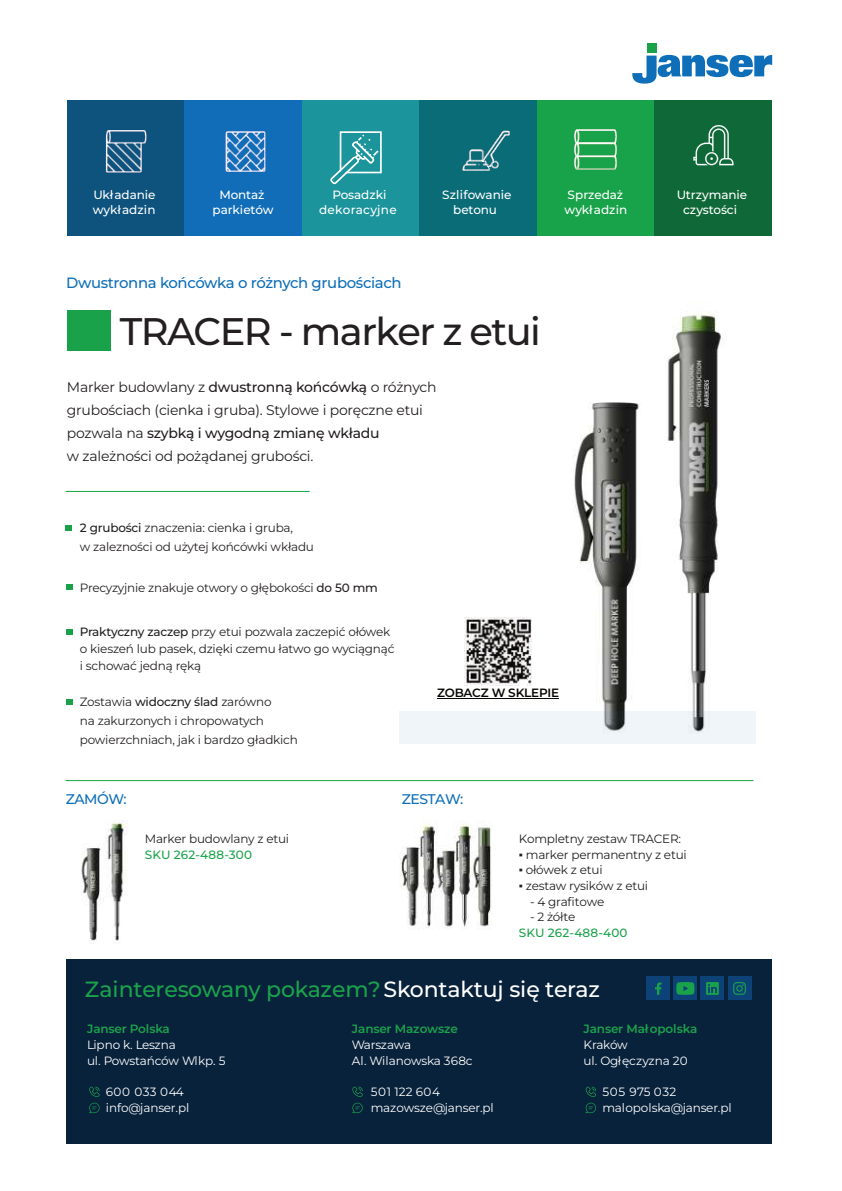
<style>
.page{position:relative;width:842px;height:1191px;background:#fff}
.page>*{position:absolute;margin:0;border:0;box-sizing:border-box;transform-origin:0 0}
.t1{font:500 38.4px "Montserrat";letter-spacing:-.04em;color:#231f20}
.t2{font:500 22px "Montserrat";letter-spacing:-.01em;color:#1aa24a}
.t3{font:500 14.8px "Montserrat";letter-spacing:-.025em;color:#0e6fb8}
.t4{font:14px/23px "Montserrat";letter-spacing:-.015em;color:#231f20}
.t5{font:500 14px "Montserrat";letter-spacing:-.035em;color:#0e6fb8}
.t6{font:12px/19px "Montserrat";letter-spacing:-.015em;color:#231f20}
.t7{font:12px/15.6px "Montserrat";letter-spacing:-.01em;color:#fff}
.t8{font:500 12px/14.4px "Montserrat";letter-spacing:-.005em;color:#fff;text-align:center}
.t9{font:600 12px "Montserrat";letter-spacing:-.015em;color:#1aa24a}
.t10{font:500 12px "Montserrat";letter-spacing:.015em;color:#1aa24a}
.t11{font:500 12px/14.8px "Montserrat";letter-spacing:.02em;color:#fff;text-align:center}
.t12{font:600 12px "Montserrat";letter-spacing:-.015em;color:#080704}
.s1{font-weight:500}
.s2{font-family:"Arial"}
.s3{color:#fff}
</style>
<div class="page">
<img style="left:527px;top:313px;width:229px;height:430px">
<img style="left:81px;top:821px;width:47px;height:120px">
<div style="left:67px;top:958px;width:705px;height:185px;background:#09223c"></div>
<div style="left:399px;top:711px;width:356px;height:32px;background:#f0f5fa"></div>
<div style="left:646px;top:976px;width:24px;height:24px;background:#0d4276"></div>
<svg style="left:655px;top:982px;width:7px;height:12px"></svg>
<div style="left:727px;top:976px;width:24px;height:24px;background:#0d4276"></div>
<svg style="left:733px;top:982px;width:13px;height:12px"></svg>
<svg style="left:673px;top:976px;width:24px;height:24px"></svg>
<svg style="left:676px;top:982px;width:18px;height:12px"></svg>
<div style="left:700px;top:976px;width:24px;height:24px;background:#0d4276"></div>
<svg style="left:706px;top:982px;width:13px;height:12px"></svg>
<div style="left:647px;top:44px;width:9px;height:9px;background:#1aa24a"></div>
<svg style="left:632px;top:55px;width:140px;height:29px"></svg>
<hr style="left:66px;top:491px;width:244px;height:1px;background:#1aa24a">
<div style="left:67px;top:310px;width:44px;height:40px;background:#1aa24a"></div>
<svg style="left:66px;top:525px;width:6px;height:6px"></svg>
<svg style="left:66px;top:584px;width:6px;height:6px"></svg>
<svg style="left:66px;top:629px;width:6px;height:5px"></svg>
<svg style="left:66px;top:699px;width:6px;height:6px"></svg>
<div style="left:67px;top:101px;width:117px;height:135px;background:#0d537d"></div>
<div style="left:184px;top:101px;width:118px;height:135px;background:#116db7"></div>
<div style="left:302px;top:101px;width:117px;height:135px;background:#1b949b"></div>
<div style="left:419px;top:101px;width:118px;height:135px;background:#096c77"></div>
<div style="left:537px;top:101px;width:118px;height:135px;background:#18a24a"></div>
<div style="left:655px;top:101px;width:117px;height:135px;background:#0f6837"></div>
<img style="left:462px;top:149px;width:36px;height:22px">
<img style="left:482px;top:130px;width:27px;height:37px">
<svg style="left:693px;top:125px;width:40px;height:40px"></svg>
<img style="left:575px;top:130px;width:42px;height:39px">
<img style="left:106px;top:130px;width:40px;height:42px">
<img style="left:225px;top:132px;width:41px;height:40px">
<svg style="left:330px;top:131px;width:52px;height:53px"></svg>
<svg style="left:89px;top:1086px;width:11px;height:27px"></svg>
<svg style="left:352px;top:1086px;width:11px;height:27px"></svg>
<svg style="left:586px;top:1086px;width:10px;height:27px"></svg>
<hr style="left:437px;top:698px;width:122px;height:1px;background:#080704">
<hr style="left:66px;top:780px;width:687px;height:1px;background:#1aa24a">
<img style="left:399px;top:823px;width:93px;height:106px">
<img style="left:465px;top:617px;width:67px;height:68px">
<p class="t8" style="left:93px;top:188px;width:64px;text-align:left">Układanie wykładzin</p>
<p class="t8" style="left:213px;top:188px;width:62px">Montaż parkietów</p>
<p class="t11" style="left:319px;top:188px;width:79px">Posadzki dekoracyjne</p>
<p class="t8" style="left:564px;top:188px;width:64px;text-align:left">Sprzedaż wykładzin</p>
<p class="t8" style="left:677px;top:188px;width:72px">Utrzymanie czystości</p>
<p class="t8" style="left:442px;top:188px;width:71px">Szlifowanie betonu</p>
<p class="t3" style="left:66px;top:274px;width:337px">Dwustronna końcówka o różnych grubościach</p>
<h1 class="t1" style="left:120px;top:308px;width:423px">TRACER - marker z etui</h1>
<p class="t4" style="left:67px;top:376px;width:371px">Marker budowlany z <span class="s1">dwustronną końcówką</span> o różnych grubościach (cienka i gruba). Stylowe i poręczne etui pozwala na <span class="s1">szybką i wygodną zmianę wkładu<br></span>w zależności od pożądanej grubości.</p>
<p class="t6" style="left:80px;top:518px;width:236px"><span class="s1">2 grubości</span> znaczenia: cienka i gruba,<br>w zalezności od użytej końcówki wkładu</p>
<p class="t6" style="left:80px;top:578px;width:300px">Precyzyjnie znakuje otwory o głębokości <span class="s1">do 50 mm</span></p>
<p class="t6" style="left:80px;top:623px;width:316px;line-height:17px"><span class="s1">Praktyczny zaczep</span> przy etui pozwala zaczepić ołówek o kieszeń lub pasek, dzięki czemu łatwo go wyciągnąć i schować jedną ręką</p>
<p class="t6" style="left:80px;top:692px;width:219px">Zostawia <span class="s1">widoczny ślad</span> zarówno<br>na zakurzonych i chropowatych powierzchniach, jak i bardzo gładkich</p>
<p class="t12" style="left:437px;top:685px;width:123px">ZOBACZ W SKLEPIE</p>
<p class="t5" style="left:66px;top:791px;width:63px">ZAMÓW:</p>
<p class="t5" style="left:402px;top:791px;width:63px">ZESTAW:</p>
<p class="t6" style="left:145px;top:829px;width:146px">Marker budowlany z etui</p>
<p class="t10" style="left:145px;top:847px;width:109px">SKU 262-488-300</p>
<p class="t6" style="left:519px;top:829px;width:164px">Kompletny zestaw TRACER:</p>
<p class="t6" style="left:519px;top:845px;width:169px"><span class="s2">▪</span> marker permanentny z etui</p>
<p class="t6" style="left:519px;top:860px;width:85px"><span class="s2">▪</span> ołówek z etui</p>
<p class="t6" style="left:519px;top:876px;width:131px"><span class="s2">▪</span> zestaw rysików z etui</p>
<p class="t6" style="left:530px;top:892px;width:76px">- 4 grafitowe</p>
<p class="t6" style="left:530px;top:907px;width:47px">- 2 żółte</p>
<p class="t10" style="left:519px;top:925px;width:110px">SKU 262-488-400</p>
<h2 class="t2" style="left:85px;top:975px;width:516px">Zainteresowany pokazem?<span class="s3">Skontaktuj się teraz</span></h2>
<p class="t9" style="left:87px;top:1021px;width:84px">Janser Polska</p>
<p class="t7" style="left:87px;top:1036px;width:140px">Lipno k. Leszna<br>ul. Powstańców Wlkp. 5</p>
<p class="t7" style="left:106px;top:1083px;width:85px">600 033 044 info@janser.pl</p>
<p class="t9" style="left:352px;top:1021px;width:108px">Janser Mazowsze</p>
<p class="t7" style="left:352px;top:1036px;width:122px">Warszawa<br>Al. Wilanowska 368c</p>
<p class="t7" style="left:371px;top:1083px;width:125px">501 122 604 mazowsze@janser.pl</p>
<p class="t9" style="left:583px;top:1021px;width:115px">Janser Małopolska</p>
<p class="t7" style="left:583px;top:1036px;width:106px">Kraków<br>ul. Ogłęczyzna 20</p>
<p class="t7" style="left:602px;top:1083px;width:131px">505 975 032 malopolska@janser.pl</p>
</div>
